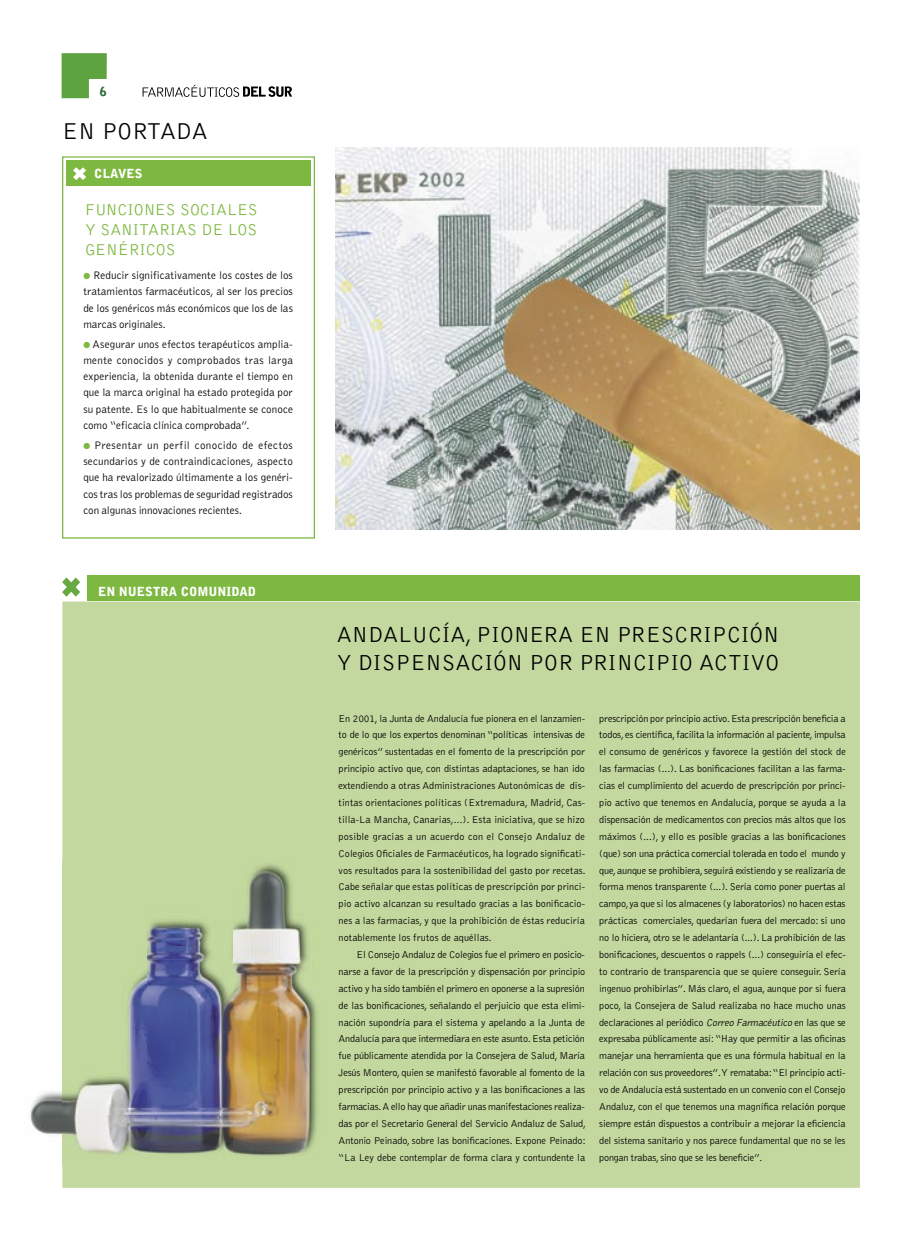
<style>
.page{position:relative;width:922px;height:1241px;background:#fff}
.page>*{position:absolute;margin:0;border:0;box-sizing:border-box;transform-origin:0 0}
.t1{font:300 23.75px "Bell Gothic";color:#000}
.t2{font:300 22.5px/27.5px "Bell Gothic";color:#000}
.t3{font:300 16.25px/20px "Bell Gothic";color:#7db840;text-align:justify}
.t4{font:900 12.5px "Bell Gothic";color:#fff}
.t5{font:900 12.5px "Bell Gothic";color:#2e6935}
.t6{font:300 11.25px/16.2px "Bell Gothic";color:#000;text-align:justify}
.t7{font:300 10.38px/16.9px "Bell Gothic";color:#000;text-align:justify}
.s1{color:#7db840}
.s2{font-style:italic}
</style>
<div class="page">
<svg style="left:62px;top:53px;width:45px;height:45px"></svg>
<svg style="left:142px;top:85px;width:150px;height:12px"></svg>
<div style="left:62px;top:601px;width:797px;height:586px;background:#c3d89e"></div>
<div style="left:87px;top:575px;width:772px;height:26px;background:#7db840"></div>
<svg style="left:62px;top:577px;width:18px;height:19px"></svg>
<svg style="left:62px;top:156px;width:253px;height:382px"></svg>
<div style="left:66px;top:160px;width:244px;height:26px;background:#7db840"></div>
<svg style="left:73px;top:167px;width:13px;height:13px"></svg>
<img style="left:335px;top:147px;width:524px;height:382px">
<img style="left:62px;top:861px;width:258px;height:297px">
<img style="left:30px;top:1091px;width:32px;height:44px">
<img style="left:62px;top:1158px;width:257px;height:5px">
<p class="t5" style="left:100px;top:84px;width:8px">6</p>
<h1 class="t1" style="left:62px;top:119px;width:147px">EN PORTADA</h1>
<p class="t4" style="left:94px;top:166px;width:50px">CLAVES</p>
<h3 class="t3" style="left:85px;top:200px;width:174px">FUNCIONES SOCIALES Y SANITARIAS DE LOS GENÉRICOS</h3>
<p class="t6" style="left:83px;top:267px;width:211px"><span class="s1">●</span> Reducir significativamente los costes de los tratamientos farmacéuticos, al ser los precios de los genéricos más económicos que los de las marcas originales.</p>
<p class="t6" style="left:83px;top:336px;width:211px"><span class="s1">●</span> Asegurar unos efectos terapéuticos amplia&shy;mente conocidos y comprobados tras larga experiencia, la obtenida durante el tiempo en que la marca original ha estado protegida por su patente. Es lo que habitualmente se conoce como “eficacia clínica comprobada”.</p>
<p class="t6" style="left:83px;top:437px;width:211px"><span class="s1">●</span> Presentar un perfil conocido de efectos secundarios y de contraindicaciones, aspecto que ha revalorizado últimamente a los genéri&shy;cos tras los problemas de seguridad registrados con algunas innovaciones recientes.</p>
<p class="t4" style="left:98px;top:584px;width:159px">EN NUESTRA COMUNIDAD</p>
<h2 class="t2" style="left:336px;top:621px;width:444px">ANDALUCÍA, PIONERA EN PRESCRIPCIÓN<br>Y DISPENSACIÓN POR PRINCIPIO ACTIVO</h2>
<p class="t7" style="left:338px;top:709px;width:248px">En 2001, la Junta de Andalucía fue pionera en el lanzamien&shy;to de lo que los expertos denominan “políticas intensivas de genéricos” sustentadas en el fomento de la prescripción por principio activo que, con distintas adaptaciones, se han ido extendiendo a otras Administraciones Autonómicas de dis&shy;tintas orientaciones políticas (Extremadura, Madrid, Cas&shy;tilla-La Mancha, Canarias,...). Esta iniciativa, que se hizo posible gracias a un acuerdo con el Consejo Andaluz de Colegios Oficiales de Farmacéuticos, ha logrado significati&shy;vos resultados para la sostenibilidad del gasto por recetas.<br>Cabe señalar que estas políticas de prescripción por princi&shy;pio activo alcanzan su resultado gracias a las bonificacio&shy;nes a las farmacias, y que la prohibición de éstas reduciría notablemente los frutos de aquéllas.</p>
<p class="t7" style="left:338px;top:946px;width:249px;text-indent:18px">El Consejo Andaluz de Colegios fue el primero en posicio&shy;narse a favor de la prescripción y dispensación por principio activo y ha sido también el primero en oponerse a la supresión de las bonificaciones, señalando el perjuicio que esta elimi&shy;nación supondría para el sistema y apelando a la Junta de Andalucía para que intermediara en este asunto. Esta petición fue públicamente atendida por la Consejera de Salud, María Jesús Montero, quien se manifestó favorable al fomento de la prescripción por principio activo y a las bonificaciones a las farmacias. A ello hay que añadir unas manifestaciones realiza&shy;das por el Secretario General del Servicio Andaluz de Salud, Antonio Peinado, sobre las bonificaciones. Expone Peinado: “La Ley debe contemplar de forma clara y contundente la</p>
<p class="t7" style="left:599px;top:709px;width:248px">prescripción por principio activo. Esta prescripción beneficia a todos, es científica, facilita la información al paciente, impulsa el consumo de genéricos y favorece la gestión del stock de las farmacias (...). Las bonificaciones facilitan a las farma&shy;cias el cumplimiento del acuerdo de prescripción por princi&shy;pio activo que tenemos en Andalucía, porque se ayuda a la dispensación de medicamentos con precios más altos que los máximos (...), y ello es posible gracias a las bonificaciones (que) son una práctica comercial tolerada en todo el mundo y que, aunque se prohibiera, seguirá existiendo y se realizaría de forma menos transparente (...). Sería como poner puertas al campo, ya que si los almacenes (y laboratorios) no hacen estas prácticas comerciales, quedarían fuera del mercado: si uno no lo hiciera, otro se le adelantaría (...). La prohibición de las bonificaciones, descuentos o rappels (...) conseguiría el efec&shy;to contrario de transparencia que se quiere conseguir. Sería ingenuo prohibirlas”. Más claro, el agua, aunque por si fuera poco, la Consejera de Salud realizaba no hace mucho unas declaraciones al periódico <span class="s2">Correo Farmacéutico</span> en las que se expresaba públicamente así: “Hay que permitir a las oficinas manejar una herramienta que es una fórmula habitual en la relación con sus proveedores”. Y remataba: “El principio acti&shy;vo de Andalucía está sustentado en un convenio con el Consejo Andaluz, con el que tenemos una magnífica relación porque siempre están dispuestos a contribuir a mejorar la eficiencia del sistema sanitario y nos parece fundamental que no se les pongan trabas, sino que se les beneficie”.</p>
</div>
